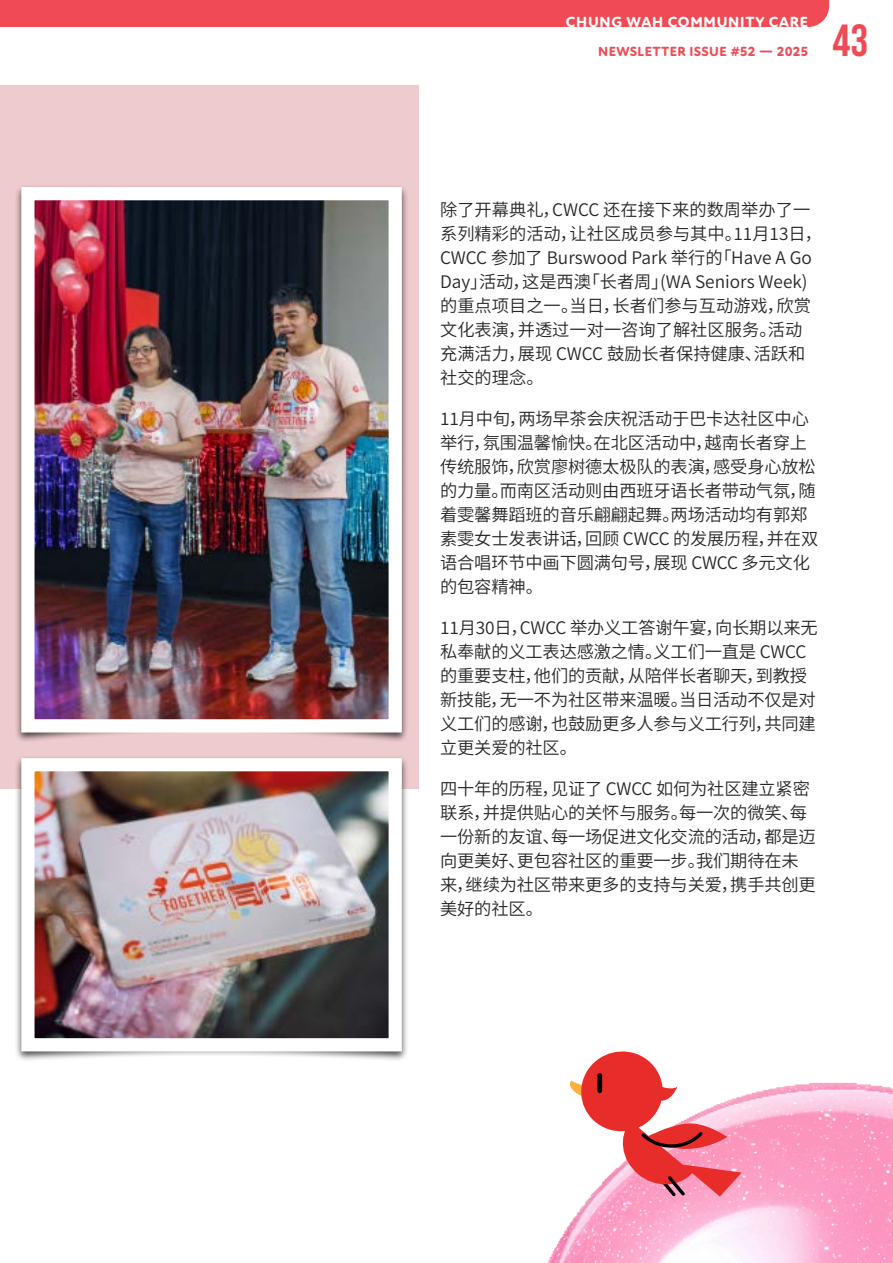
<style>
.page{position:relative;width:893px;height:1263px;background:#fff}
.page>*{position:absolute;margin:0;border:0;box-sizing:border-box;transform-origin:0 0}
.t1{font:45px "Bebas Neue";color:#f04b54}
.t2{font:17.25px/24px "Source Han Sans CN";letter-spacing:-.01em;color:#292829}
.t3{font:800 15px "New Atten Round";letter-spacing:.05em;color:#fff}
.t4{font:800 13.5px "New Atten Round";letter-spacing:.025em;color:#f04b54}
</style>
<div class="page">
<div style="left:0;top:85px;width:419px;height:703px;background:#eecbce"></div>
<img style="left:547px;top:1082px;width:346px;height:181px">
<svg style="left:16px;top:186px;width:391px;height:551px"></svg>
<img style="left:35px;top:201px;width:353px;height:517px">
<div style="left:21px;top:187px;width:381px;height:545px;border:13px solid #fff"></div>
<div style="left:15px;top:755px;width:393px;height:307px;background:#000;opacity:.75"></div>
<svg style="left:16px;top:755px;width:391px;height:302px"></svg>
<img style="left:35px;top:772px;width:353px;height:265px">
<div style="left:21px;top:758px;width:381px;height:293px;border:13px solid #fff"></div>
<svg style="left:570px;top:1051px;width:172px;height:145px"></svg>
<div style="left:0;top:0;width:829px;height:27px;background:#f04b54"></div>
<p class="t3" style="left:566px;top:13px;width:244px">CHUNG WAH COMMUNITY CARE</p>
<p class="t4" style="left:598px;top:43px;width:211px">NEWSLETTER ISSUE #52 — 2025</p>
<h1 class="t1" style="left:833px;top:15px;width:37px">43</h1>
<p class="t2" style="left:440px;top:198px;width:383px">除了开幕典礼，CWCC 还在接下来的数周举办了一系列精彩的活动，让社区成员参与其中。11月13日，<br>CWCC 参加了 Burswood Park 举行的「Have A Go<br>Day」活动，这是西澳「长者周」(WA Seniors Week)的重点项目之一。当日，长者们参与互动游戏，欣赏文化表演，并透过一对一咨询了解社区服务。活动充满活力，展现 CWCC 鼓励长者保持健康、活跃和社交的理念。</p>
<p class="t2" style="left:440px;top:407px;width:380px">11月中旬，两场早茶会庆祝活动于巴卡达社区中心举行，氛围温馨愉快。在北区活动中，越南长者穿上传统服饰，欣赏廖树德太极队的表演，感受身心放松的力量。而南区活动则由西班牙语长者带动气氛，随着雯馨舞蹈班的音乐翩翩起舞。两场活动均有郭郑素雯女士发表讲话，回顾 CWCC 的发展历程，并在双语合唱环节中画下圆满句号，展现 CWCC 多元文化的包容精神。</p>
<p class="t2" style="left:440px;top:616px;width:379px">11月30日，CWCC 举办义工答谢午宴，向长期以来无私奉献的义工表达感激之情。义工们一直是 CWCC的重要支柱，他们的贡献，从陪伴长者聊天，到教授新技能，无一不为社区带来温暖。当日活动不仅是对义工们的感谢，也鼓励更多人参与义工行列，共同建立更关爱的社区。</p>
<p class="t2" style="left:440px;top:777px;width:377px">四十年的历程，见证了 CWCC 如何为社区建立紧密联系，并提供贴心的关怀与服务。每一次的微笑、每一份新的友谊、每一场促进文化交流的活动，都是迈向更美好、更包容社区的重要一步。我们期待在未来，继续为社区带来更多的支持与关爱，携手共创更美好的社区。</p>
</div>
